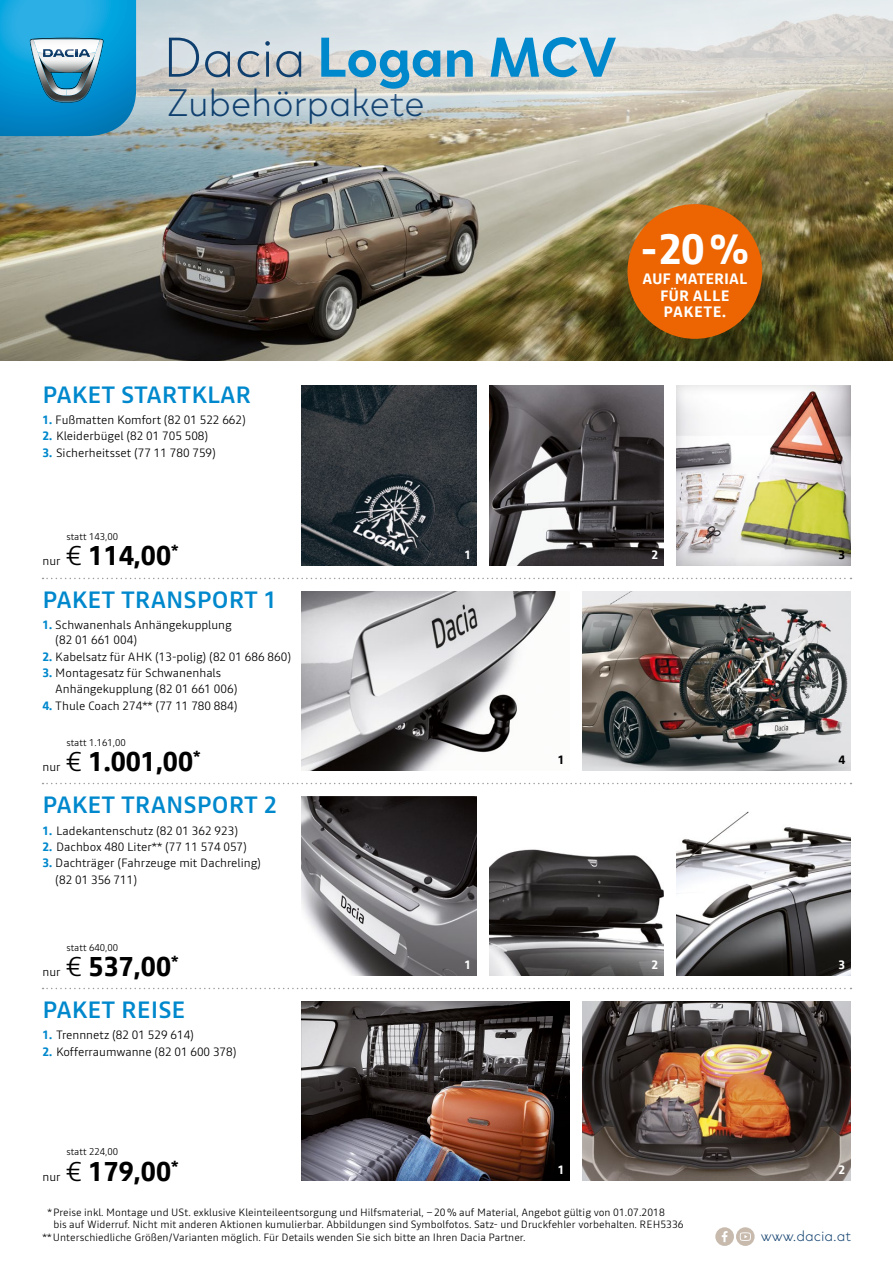
<style>
.page{position:relative;width:893px;height:1263px;background:#fff}
.page>*{position:absolute;margin:0;border:0;box-sizing:border-box;transform-origin:0 0}
.t1{font:700 57px "Dacia Spirit";letter-spacing:-.005em;color:#0088cd}
.t2{font:700 42px "Read";color:#fff}
.t3{font:300 39px "Dacia Spirit";letter-spacing:-.01em;color:#0f3f6e}
.t4{font:700 27px "Read";color:#000}
.t5{font:500 24px "Read";color:#0088cd}
.t6{font:700 15px/16.5px "Read";color:#fff;text-align:center}
.t7{font:300 15px "Dacia Spirit";color:#0f3f6e}
.t8{font:300 12px/16.2px "Read";color:#000}
.t9{font:700 12px "Read";color:#fff}
.t10{font:700 12px "Read";color:#000}
.t11{font:300 10.5px "Read";letter-spacing:.005em;color:#000}
.t12{font:300 9.75px "Read";color:#000}
.s1{font-weight:300;color:#0f3f6e}
.s2{font-weight:700;color:#0088cd}
.s3{font-weight:300}
</style>
<div class="page">
<img style="left:302px;top:1001px;width:268px;height:180px">
<img style="left:302px;top:591px;width:254px;height:180px">
<img style="left:583px;top:591px;width:267px;height:180px">
<img style="left:302px;top:386px;width:174px;height:180px">
<img style="left:489px;top:386px;width:174px;height:180px">
<img style="left:0;top:187px;width:893px;height:174px">
<svg style="left:0;top:0;width:893px;height:187px;background:#b2b2a5"></svg>
<img style="left:583px;top:1001px;width:267px;height:180px">
<img style="left:676px;top:811px;width:174px;height:165px">
<div style="left:674px;top:384px;width:177px;height:182px;background:#000;opacity:.15"></div>
<div style="left:627px;top:204px;width:135px;height:135px;background:#ec6502;border-radius:50%"></div>
<div style="left:134px;top:52px;width:324px;height:103px;background:#fff;opacity:.75"></div>
<div style="left:130px;top:0;width:521px;height:126px;background:#fff;opacity:.75"></div>
<img style="left:489px;top:849px;width:174px;height:127px">
<svg style="left:43px;top:783px;width:808px;height:1px"></svg>
<svg style="left:43px;top:578px;width:808px;height:1px"></svg>
<svg style="left:43px;top:988px;width:808px;height:1px"></svg>
<div style="left:715px;top:1227px;width:19px;height:19px;background:#c8bbae;border-radius:50%"></div>
<svg style="left:722px;top:1231px;width:6px;height:11px"></svg>
<div style="left:736px;top:1227px;width:19px;height:19px;background:#c8bbae;border-radius:50%"></div>
<svg style="left:740px;top:1232px;width:11px;height:9px"></svg>
<img style="left:302px;top:796px;width:174px;height:180px">
<svg style="left:0;top:0;width:136px;height:136px;background:#289bcd"></svg>
<h1 class="t1" style="left:163px;top:24px;width:456px"><span class="s1">Dacia</span> Logan MCV</h1>
<h3 class="t3" style="left:167px;top:72px;width:259px">Zubehörpakete</h3>
<h3 class="t5" style="left:43px;top:377px;width:210px">PAKET STARTKLAR</h3>
<p class="t8" style="left:43px;top:412px;width:205px"><span class="s2">1.</span> Fußmatten Komfort (82 01 522 662)</p>
<p class="t8" style="left:43px;top:428px;width:167px"><span class="s2">2.</span> Kleiderbügel (82 01 705 508)</p>
<p class="t8" style="left:43px;top:444px;width:175px"><span class="s2">3.</span> Sicherheitsset (77 11 780 759)</p>
<p class="t12" style="left:66px;top:530px;width:53px">statt 143,00</p>
<h2 class="t2" style="left:641px;top:220px;width:110px">-20%</h2>
<p class="t6" style="left:642px;top:270px;width:106px">AUF MATERIAL<br>FÜR ALLE<br>PAKETE.</p>
<h3 class="t4" style="left:66px;top:537px;width:114px"><span class="s3">€</span> 114,00<sup>*</sup></h3>
<p class="t8" style="left:43px;top:553px;width:20px">nur</p>
<h3 class="t5" style="left:43px;top:583px;width:236px">PAKET TRANSPORT 1</h3>
<p class="t8" style="left:55px;top:618px;width:178px;line-height:15px;text-indent:-13px"><span class="s2">1.</span> Schwanenhals Anhängekupplung (82 01 661 004)</p>
<p class="t8" style="left:43px;top:648px;width:250px"><span class="s2">2.</span> Kabelsatz für AHK (13-polig) (82 01 686 860)</p>
<p class="t8" style="left:55px;top:665px;width:184px;text-indent:-13px"><span class="s2">3.</span> Montagesatz für Schwanenhals<br>Anhängekupplung (82 01 661 006)</p>
<p class="t8" style="left:43px;top:697px;width:197px"><span class="s2">4.</span> Thule Coach 274** (77 11 780 884)</p>
<p class="t12" style="left:66px;top:735px;width:61px">statt 1.161,00</p>
<h3 class="t4" style="left:66px;top:742px;width:136px"><span class="s3">€</span> 1.001,00<sup>*</sup></h3>
<p class="t8" style="left:43px;top:758px;width:20px">nur</p>
<h3 class="t5" style="left:43px;top:788px;width:236px">PAKET TRANSPORT 2</h3>
<p class="t8" style="left:43px;top:822px;width:197px"><span class="s2">1.</span> Ladekantenschutz (82 01 362 923)</p>
<p class="t8" style="left:43px;top:839px;width:206px"><span class="s2">2.</span> Dachbox 480 Liter** (77 11 574 057)</p>
<p class="t8" style="left:55px;top:855px;width:207px;text-indent:-13px"><span class="s2">3.</span> Dachträger (Fahrzeuge mit Dachreling) (82 01 356 711)</p>
<p class="t12" style="left:66px;top:940px;width:53px">statt 640,00</p>
<p class="t9" style="left:464px;top:546px;width:8px">1</p>
<p class="t9" style="left:651px;top:546px;width:8px">2</p>
<p class="t10" style="left:839px;top:546px;width:8px">3</p>
<p class="t10" style="left:558px;top:751px;width:8px">1</p>
<p class="t10" style="left:839px;top:751px;width:8px">4</p>
<h3 class="t4" style="left:66px;top:947px;width:114px"><span class="s3">€</span> 537,00<sup>*</sup></h3>
<p class="t9" style="left:651px;top:956px;width:8px">2</p>
<p class="t9" style="left:839px;top:956px;width:8px">3</p>
<p class="t9" style="left:464px;top:956px;width:8px">1</p>
<p class="t8" style="left:43px;top:963px;width:20px">nur</p>
<h3 class="t5" style="left:43px;top:993px;width:144px">PAKET REISE</h3>
<p class="t8" style="left:43px;top:1027px;width:153px"><span class="s2">1.</span> Trennnetz (82 01 529 614)</p>
<p class="t8" style="left:43px;top:1043px;width:196px"><span class="s2">2.</span> Kofferraumwanne (82 01 600 378)</p>
<p class="t12" style="left:66px;top:1145px;width:53px">statt 224,00</p>
<h3 class="t4" style="left:66px;top:1152px;width:114px"><span class="s3">€</span> 179,00<sup>*</sup></h3>
<p class="t8" style="left:43px;top:1168px;width:20px">nur</p>
<p class="t9" style="left:558px;top:1161px;width:8px">1</p>
<p class="t9" style="left:839px;top:1161px;width:8px">2</p>
<p class="t11" style="left:47px;top:1204px;width:619px">*Preise inkl. Montage und USt. exklusive Kleinteileentsorgung und Hilfsmaterial, –20% auf Material, Angebot gültig von 01.07.2018</p>
<p class="t11" style="left:53px;top:1217px;width:632px">bis auf Widerruf. Nicht mit anderen Aktionen kumulierbar. Abbildungen sind Symbolfotos. Satz- und Druckfehler vorbehalten. REH5336</p>
<p class="t11" style="left:43px;top:1230px;width:484px">**Unterschiedliche Größen/Varianten möglich. Für Details wenden Sie sich bitte an Ihren Dacia Partner.</p>
<p class="t7" style="left:761px;top:1224px;width:92px">www.dacia.at</p>
</div>
